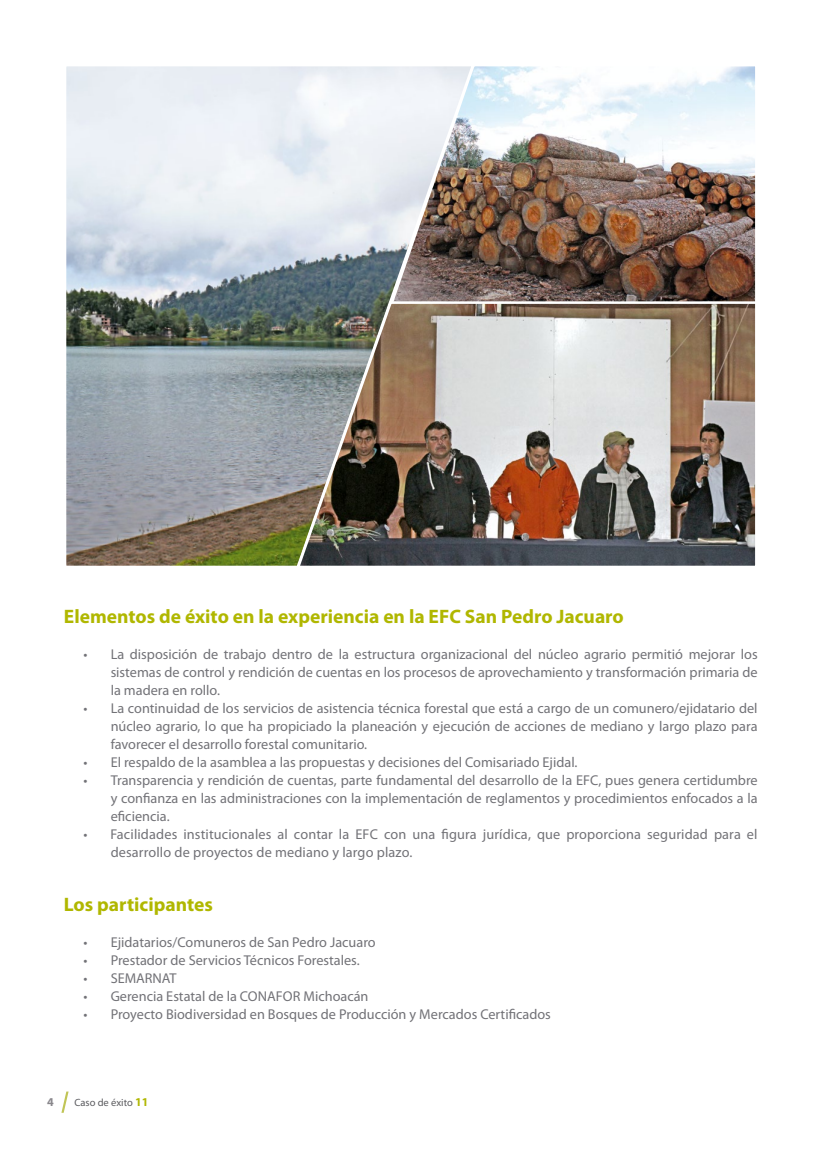
<style>
.page{position:relative;width:830px;height:1149px;background:#fff}
.page>*{position:absolute;margin:0;border:0;box-sizing:border-box;transform-origin:0 0}
.t1{font:700 19.5px "Myriad Pro";color:#b0b700}
.t2{font:14.25px/18px "Myriad Pro";color:#727277;text-align:justify}
.t3{font:700 12px "Myriad Pro";color:#89878c}
.t4{font:10.5px "Myriad Pro";color:#5b5b5f}
.s1{font-weight:700;font-size:12px;color:#b0b700}
</style>
<div class="page">
<svg style="left:61px;top:1091px;width:8px;height:22px"></svg>
<svg style="left:66px;top:66px;width:321px;height:500px;background:#b3b9bd"></svg>
<img style="left:387px;top:66px;width:369px;height:233px">
<img style="left:294px;top:299px;width:462px;height:267px">
<h1 class="t1" style="left:64px;top:603px;width:561px">Elementos de éxito en la experiencia en la EFC San Pedro Jacuaro</h1>
<p class="t2" style="left:111px;top:644px;width:648px;text-indent:-27px">• La disposición de trabajo dentro de la estructura organizacional del núcleo agrario permitió mejorar los sistemas de control y rendición de cuentas en los procesos de aprovechamiento y transformación primaria de la madera en rollo.</p>
<p class="t2" style="left:111px;top:698px;width:648px;text-indent:-27px">• La continuidad de los servicios de asistencia técnica forestal que está a cargo de un comunero/ejidatario del núcleo agrario, lo que ha propiciado la planeación y ejecución de acciones de mediano y largo plazo para favorecer el desarrollo forestal comunitario.</p>
<p class="t2" style="left:84px;top:752px;width:495px">• El respaldo de la asamblea a las propuestas y decisiones del Comisariado Ejidal.</p>
<p class="t2" style="left:111px;top:770px;width:648px;text-indent:-27px">• Transparencia y rendición de cuentas, parte fundamental del desarrollo de la EFC, pues genera certidumbre y confianza en las administraciones con la implementación de reglamentos y procedimientos enfocados a la eficiencia.</p>
<p class="t2" style="left:111px;top:824px;width:648px;text-indent:-27px">• Facilidades institucionales al contar la EFC con una figura jurídica, que proporciona seguridad para el desarrollo de proyectos de mediano y largo plazo.</p>
<h1 class="t1" style="left:64px;top:891px;width:150px">Los participantes</h1>
<p class="t2" style="left:84px;top:932px;width:293px">• Ejidatarios/Comuneros de San Pedro Jacuaro</p>
<p class="t2" style="left:84px;top:950px;width:277px">• Prestador de Servicios Técnicos Forestales.</p>
<p class="t2" style="left:84px;top:968px;width:94px">• SEMARNAT</p>
<p class="t2" style="left:84px;top:986px;width:286px">• Gerencia Estatal de la CONAFOR Michoacán</p>
<p class="t2" style="left:84px;top:1004px;width:468px">• Proyecto Biodiversidad en Bosques de Producción y Mercados Certificados</p>
<p class="t3" style="left:47px;top:1093px;width:8px">4</p>
<p class="t4" style="left:74px;top:1095px;width:75px">Caso de éxito <span class="s1">11</span></p>
</div>
